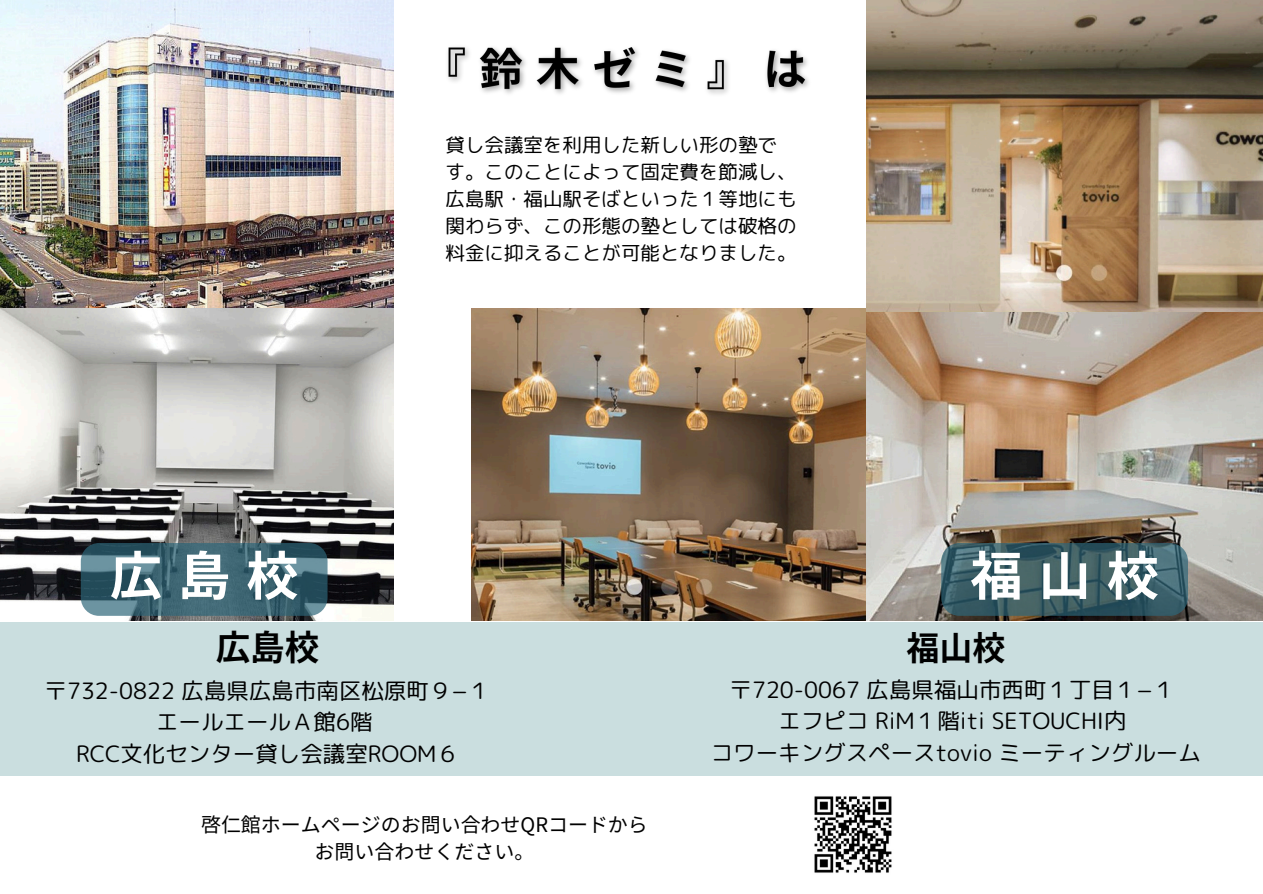
<style>
.page{position:relative;width:1263px;height:894px;background:#fff}
.page>*{position:absolute;margin:0;border:0;box-sizing:border-box;transform-origin:0 0}
.t1{font:700 52.5px "Noto Sans CJ Ksc";color:#fff}
.t2{font:700 34.5px "Noto Sans CJ Ksc";color:#000}
.t3{font:700 33px "Noto Sans CJ Ksc";color:#000}
.t4{font:22.5px/31.5px "rounded mplus 1 p regular";color:#000;text-align:center}
.t5{font:19.95px/27px "Noto Sans JP";color:#000;text-align:center}
.t6{font:19.5px/27px "rounded mplus 1 p regular";color:#000}
</style>
<div class="page">
<img style="left:472px;top:309px;width:790px;height:311px">
<div style="left:0;top:621px;width:1263px;height:154px;background:#cadedf"></div>
<img style="left:814px;top:796px;width:78px;height:77px">
<img style="left:0;top:0;width:394px;height:309px">
<img style="left:448px;top:47px;width:361px;height:47px">
<img style="left:0;top:309px;width:394px;height:311px">
<img style="left:867px;top:0;width:395px;height:311px">
<div style="left:81px;top:543px;width:247px;height:72px;background:#2d6679;border-radius:18px;opacity:.7"></div>
<div style="left:941px;top:543px;width:247px;height:72px;background:#2d6679;border-radius:18px;opacity:.7"></div>
<h1 class="t1" style="left:110px;top:534px;width:188px">広島校</h1>
<h3 class="t6" style="left:446px;top:131px;width:352px">貸し会議室を利用した新しい形の塾です。このことによって固定費を節減し、広島駅・福山駅そばといった１等地にも関わらず、この形態の塾としては破格の料金に抑えることが可能となりました。</h3>
<p class="t1" style="left:970px;top:534px;width:188px">福山校</p>
<h4 class="t2" style="left:216px;top:620px;width:104px">広島校</h4>
<h4 class="t4" style="left:45px;top:674px;width:447px">〒732-0822 広島県広島市南区松原町９−１エールエールＡ館6階<br>RCC文化センター貸し会議室ROOM６</h4>
<h5 class="t5" style="left:201px;top:809px;width:448px">啓仁館ホームページのお問い合わせQRコードからお問い合わせください。</h5>
<h1 class="t3" style="left:906px;top:622px;width:99px">福山校</h1>
<h1 class="t4" style="left:711px;top:673px;width:492px">〒720-0067 広島県福山市西町１丁目１−１<br>エフピコ RiM１階iti SETOUCHI内<br>コワーキングスペースtovio ミーティングルーム</h1>
</div>
